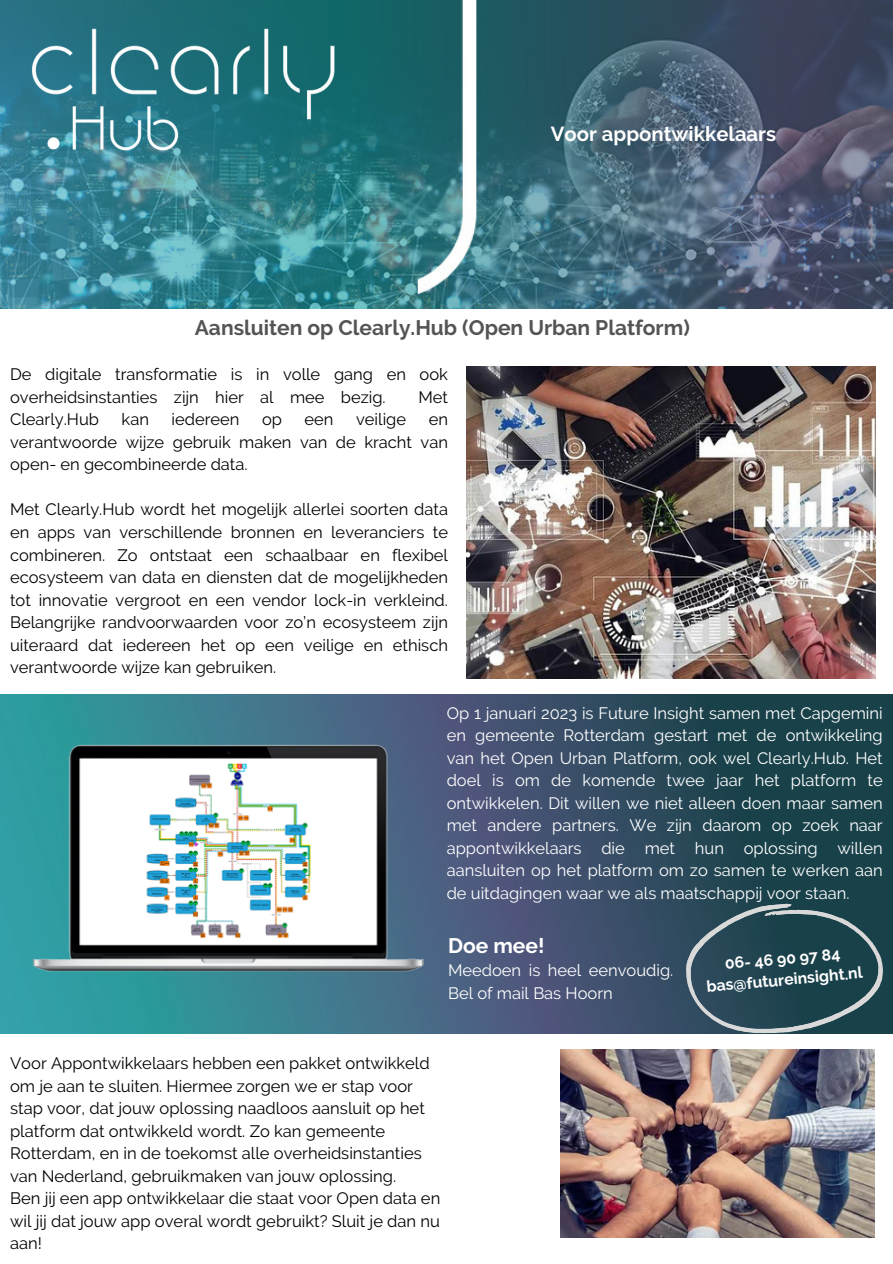
<style>
.page{position:relative;width:893px;height:1264px;background:#fff}
.page>*{position:absolute;margin:0;border:0;box-sizing:border-box;transform-origin:0 0}
.t1{font:700 21px "Raleway";color:#545454}
.t2{font:700 21px "Raleway";color:#fff}
.t3{font:700 20.25px "Raleway";color:#fff}
.t4{font:16.5px/22.5px "Raleway";color:#000;text-align:justify}
.t5{font:16.5px/22.5px "Raleway";color:#fff;text-align:justify}
.t6{font:700 15.75px/21px "Raleway";color:#fff;text-align:center}
</style>
<div class="page">
<img style="left:1px;top:694px;width:891px;height:339px">
<img style="left:0;top:0;width:892px;height:308px">
<img style="left:20px;top:0;width:327px;height:189px">
<img style="left:32px;top:743px;width:394px;height:242px">
<img style="left:466px;top:366px;width:409px;height:312px">
<img style="left:560px;top:1049px;width:314px;height:188px">
<svg style="left:686px;top:903px;width:197px;height:130px;background:#30515c"></svg>
<p class="t3" style="left:551px;top:122px;width:227px">Voor appontwikkelaars</p>
<p class="t1" style="left:195px;top:315px;width:496px">Aansluiten op Clearly.Hub (Open Urban Platform)</p>
<p class="t4" style="left:10px;top:363px;width:439px">De digitale transformatie is in volle gang en ook overheidsinstanties zijn hier al mee bezig.</p>
<p class="t4" style="left:418px;top:386px;width:31px">Met</p>
<p class="t4" style="left:10px;top:408px;width:90px">Clearly.Hub</p>
<p class="t4" style="left:122px;top:408px;width:29px">kan</p>
<p class="t4" style="left:171px;top:408px;width:69px">iedereen</p>
<p class="t4" style="left:262px;top:408px;width:21px">op</p>
<p class="t4" style="left:304px;top:408px;width:30px">een</p>
<p class="t4" style="left:356px;top:408px;width:52px">veilige</p>
<p class="t4" style="left:10px;top:408px;width:439px;text-indent:418px">en verantwoorde wijze gebruik maken van de kracht van open- en gecombineerde data.</p>
<p class="t4" style="left:10px;top:498px;width:439px">Met Clearly.Hub wordt het mogelijk allerlei soorten data en apps van verschillende bronnen en leveranciers te combineren. Zo ontstaat een schaalbaar en flexibel ecosysteem van data en diensten dat de mogelijkheden tot innovatie vergroot en een vendor lock-in verkleind.<br>Belangrijke randvoorwaarden voor zo’n ecosysteem zijn uiteraard dat iedereen het op een veilige en ethisch verantwoorde wijze kan gebruiken.</p>
<p class="t5" style="left:446px;top:701px;width:437px">Op 1 januari 2023 is Future Insight samen met Capgemini en gemeente Rotterdam gestart met de ontwikkeling van het Open Urban Platform, ook wel Clearly.Hub. Het doel is om de komende twee jaar het platform te ontwikkelen. Dit willen we niet alleen doen maar samen met andere partners. We zijn daarom op zoek naar appontwikkelaars die met hun oplossing willen aansluiten op het platform om zo samen te werken aan de uitdagingen waar we als maatschappij voor staan.</p>
<p class="t2" style="left:448px;top:932px;width:98px">Doe mee!</p>
<p class="t5" style="left:448px;top:959px;width:227px">Meedoen is heel eenvoudig.<br>Bel of mail Bas Hoorn</p>
<p class="t4" style="left:10px;top:1052px;width:421px;text-align:left">Voor Appontwikkelaars hebben een pakket ontwikkeld om je aan te sluiten. Hiermee zorgen we er stap voor stap voor, dat jouw oplossing naadloos aansluit op het platform dat ontwikkeld wordt. Zo kan gemeente Rotterdam, en in de toekomst alle overheidsinstanties van Nederland, gebruikmaken van jouw oplossing.</p>
<p class="t4" style="left:10px;top:1187px;width:432px">Ben jij een app ontwikkelaar die staat voor Open data en wil jij dat jouw app overal wordt gebruikt? Sluit je dan nu aan!</p>
<h2 class="t6" style="left:703px;top:954px;width:158px;rotate:-5deg">06- 46 90 97 84 bas@futureinsight.nl</h2>
</div>
